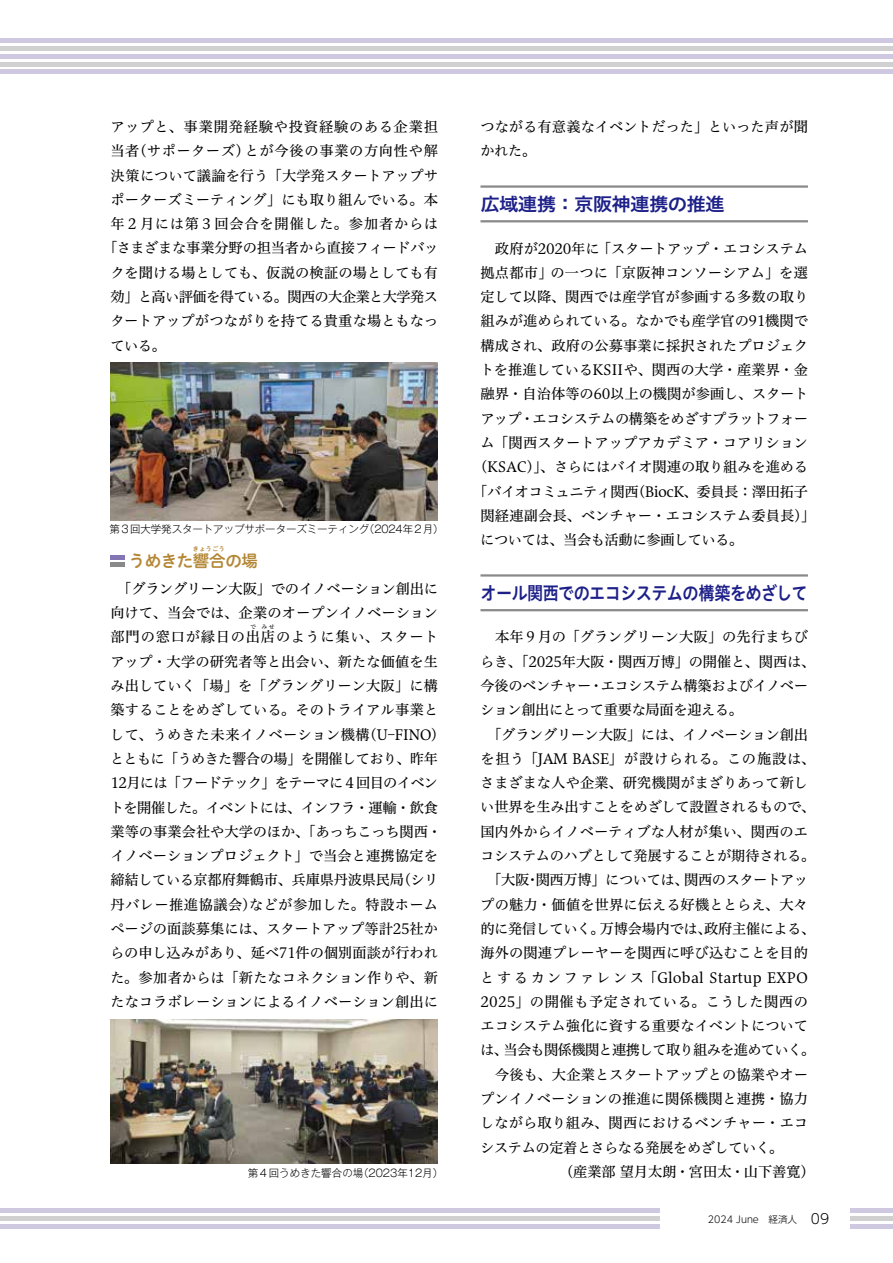
<style>
.page{position:relative;width:893px;height:1263px;background:#fff}
.page>*{position:absolute;margin:0;border:0;box-sizing:border-box;transform-origin:0 0}
.t1{font:18.6px "Hiragino UD Sans Std W6";letter-spacing:-.04em;color:#1d2088;scale:.87 1}
.t2{font:18.6px "Hiragino UD Sans Std W6";letter-spacing:-.04em;color:#1d2088;scale:1.05 1}
.t3{font:16.5px "Hiragino UD Sans R Std W6";letter-spacing:-.02em;color:#b48736}
.t4{font:14.25px/24.3px "Hiragino UD Serif Std W4";letter-spacing:-.005em;color:#000}
.t5{font:14.25px "Hiragino UD Serif Std W4";letter-spacing:-.03em;color:#000}
.t6{font:14.25px "Hiragino UD Serif Std W4";letter-spacing:-.035em;color:#000}
.t7{font:300 10.5px "Gothic MB101 Pro";letter-spacing:-.01em;color:#000}
.t8{font:300 9.6px "UD Shin Go Pro";color:#000}
.t9{font:6px "Hiragino UD Sans R Std W6";letter-spacing:.08em;color:#b48736}
.t10{font:6px "Hiragino UD Serif Std W4";color:#000}
.s1{font-size:13.8px}
</style>
<div class="page">
<div style="left:0;top:38px;width:893px;height:5px;background:#cec8e1"></div>
<div style="left:0;top:46px;width:893px;height:5px;background:#d0d0d0"></div>
<div style="left:0;top:54px;width:893px;height:5px;background:#cec8e1"></div>
<hr style="left:0;top:62px;width:893px;height:4px;background:#d0d0d0">
<div style="left:0;top:69px;width:893px;height:5px;background:#cec8e1"></div>
<hr style="left:0;top:1209px;width:660px;height:4px;background:#cec8e1">
<div style="left:0;top:1216px;width:660px;height:5px;background:#d0d0d0"></div>
<div style="left:0;top:1224px;width:660px;height:5px;background:#cec8e1"></div>
<hr style="left:850px;top:1209px;width:43px;height:4px;background:#cec8e1">
<div style="left:850px;top:1216px;width:43px;height:5px;background:#d0d0d0"></div>
<div style="left:850px;top:1224px;width:43px;height:5px;background:#cec8e1"></div>
<svg style="left:111px;top:555px;width:13px;height:12px"></svg>
<hr style="left:480px;top:185px;width:328px;height:3px;background:#898989">
<hr style="left:480px;top:220px;width:328px;height:2px;background:#898989">
<hr style="left:480px;top:574px;width:328px;height:3px;background:#898989">
<hr style="left:480px;top:609px;width:328px;height:2px;background:#898989">
<img style="left:111px;top:363px;width:327px;height:157px">
<img style="left:111px;top:1019px;width:327px;height:145px">
<p class="t4" style="left:110px;top:114px;width:329px;text-align:justify">アップと、事業開発経験や投資経験のある企業担当者(サポーターズ）とが今後の事業の方向性や解決策について議論を行う｢大学発スタートアップサポーターズミーティング｣にも取り組んでいる。本年２月には第３回会合を開催した。参加者からは｢さまざまな事業分野の担当者から直接フィードバックを聞ける場としても、仮説の検証の場としても有効」と高い評価を得ている。関西の大企業と大学発スタートアップがつながりを持てる貴重な場ともなっている。</p>
<p class="t7" style="left:109px;top:521px;width:336px">第３回大学発スタートアップサポーターズミーティング（2024年２月）</p>
<p class="t9" style="left:193px;top:544px;width:33px">きょうごう</p>
<p class="t4" style="left:110px;top:575px;width:329px;text-align:justify">　「グラングリーン大阪」でのイノベーション創出に向けて、当会では、企業のオープンイノベーション部門の窓口が縁日の出店のように集い、スタート</p>
<p class="t3" style="left:129px;top:548px;width:131px">うめきた響合の場</p>
<p class="t10" style="left:250px;top:622px;width:7px">で</p>
<p class="t10" style="left:262px;top:622px;width:15px">みせ</p>
<p class="t4" style="left:110px;top:648px;width:333px">アップ・大学の研究者等と出会い、新たな価値を生み出していく｢場｣を「グラングリーン大阪」に構築することをめざしている。そのトライアル事業として、うめきた未来イノベーション機構(U-FINO)とともに「うめきた響合の場」を開催しており、昨年<br>12月には「フードテック」をテーマに４回目のイベントを開催した。イベントには、インフラ・運輸・飲食業等の事業会社や大学のほか、「あっちこっち関西・イノベーションプロジェクト」で当会と連携協定を締結している京都府舞鶴市、兵庫県丹波県民局(シリ丹バレー推進協議会)などが参加した。特設ホームページの面談募集には、スタートアップ等計25社からの申し込みがあり、延べ71件の個別面談が行われた。参加者からは「新たなコネクション作りや、新たなコラボレーションによるイノベーション創出に</p>
<p class="t7" style="left:248px;top:1164px;width:197px">第４回うめきた響合の場（2023年12月）</p>
<p class="t4" style="left:480px;top:114px;width:329px">つながる有意義なイベントだった」といった声が聞かれた。</p>
<h1 class="t2" style="left:480px;top:190px;width:234px">広域連携：京阪神連携の推進</h1>
<p class="t4" style="left:480px;top:235px;width:329px">　政府が2020年に ｢スタートアップ・エコシステム</p>
<p class="t4" style="left:480px;top:260px;width:329px">拠点都市｣ の一つに「京阪神コンソーシアム」を選</p>
<p class="t4" style="left:480px;top:284px;width:329px">定して以降、関西では産学官が参画する多数の取り</p>
<p class="t4" style="left:480px;top:308px;width:329px">組みが進められている。なかでも産学官の91機関で</p>
<p class="t4" style="left:480px;top:332px;width:329px">構成され、政府の公募事業に採択されたプロジェク</p>
<p class="t4" style="left:480px;top:357px;width:329px">トを推進しているKSIIや、関西の大学・産業界・金</p>
<p class="t4" style="left:480px;top:381px;width:329px">融界・自治体等の60以上の機関が参画し、スタート</p>
<p class="t6" style="left:480px;top:407px;width:329px">アップ・エコシステムの構築をめざすプラットフォー</p>
<p class="t4" style="left:480px;top:430px;width:329px">ム「関西スタートアップアカデミア・コアリション</p>
<p class="t4" style="left:480px;top:454px;width:329px">(KSAC)」、さらにはバイオ関連の取り組みを進める</p>
<p class="t5" style="left:473px;top:480px;width:336px">「バイオコミュニティ関西(BiocK、委員長：澤田拓子</p>
<p class="t4" style="left:480px;top:502px;width:336px">関経連副会長、ベンチャー・エコシステム委員長)」</p>
<p class="t5" style="left:480px;top:529px;width:264px">については、当会も活動に参画している。</p>
<h1 class="t1" style="left:480px;top:579px;width:378px">オール関西でのエコシステムの構築をめざして</h1>
<p class="t4" style="left:480px;top:624px;width:337px">　本年９月の｢グラングリーン大阪」の先行まちびらき、「2025年大阪・関西万博」の開催と、関西は、今後のベンチャー・エコシステム構築およびイノベーション創出にとって重要な局面を迎える。<br>　｢グラングリーン大阪」には、イノベーション創出を担う「JAM BASE」が設けられる。この施設は、さまざまな人や企業、研究機関がまざりあって新しい世界を生み出すことをめざして設置されるもので、国内外からイノベーティブな人材が集い、関西のエコシステムのハブとして発展することが期待される。　｢大阪・関西万博」については、関西のスタートアップの魅力・価値を世界に伝える好機ととらえ、大々的に発信していく。万博会場内では、政府主催による、海外の関連プレーヤーを関西に呼び込むことを目的とするカンファレンス「Global Startup EXPO<br>2025」の開催も予定されている。こうした関西のエコシステム強化に資する重要なイベントについては、当会も関係機関と連携して取り組みを進めていく。　今後も、大企業とスタートアップとの協業やオープンイノベーションの推進に関係機関と連携・協力しながら取り組み、関西におけるベンチャー・エコシステムの定着とさらなる発展をめざしていく。<br>　　　　　　(産業部 望月太朗・宮田太・山下善寛)</p>
<p class="t8" style="left:708px;top:1211px;width:123px">2024 June　経済人<span class="s1">　09</span></p>
</div>
